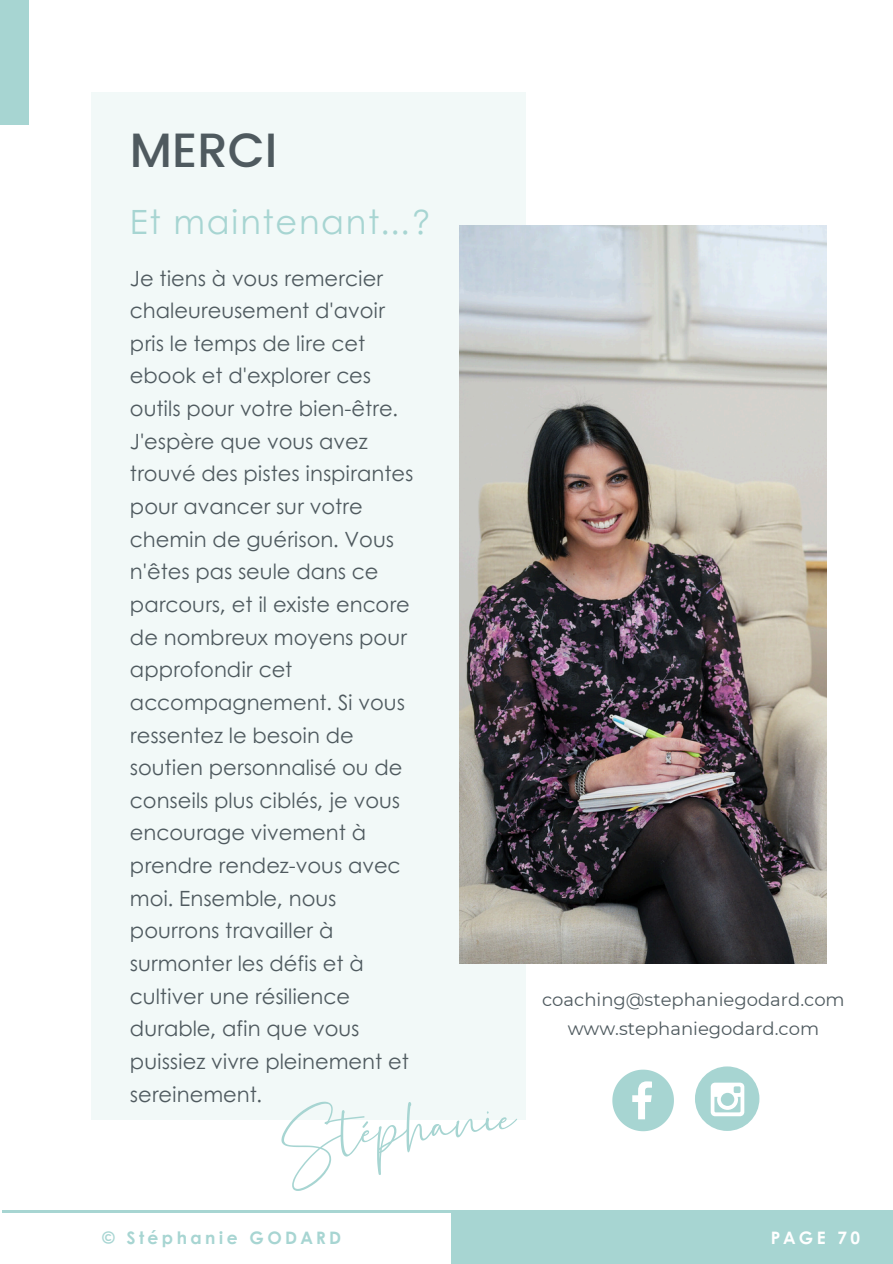
<style>
.page{position:relative;width:893px;height:1264px;background:#fff}
.page>*{position:absolute;margin:0;border:0;box-sizing:border-box;transform-origin:0 0}
.t1{font:60px "Silence Rocken";color:#a7d5d2}
.t2{font:500 48px "Poppins";color:#4f5a5f}
.t3{font:33.45px "Century Gothic";letter-spacing:.05em;color:#a7d5d2}
.t4{font:21px/32.7px "Century Gothic";color:#4f5a5f}
.t5{font:18px "Montserrat";color:#4f5a5f}
.t6{font:700 17.1px "Century Gothic";letter-spacing:.2em;color:#a7d5d2}
.t7{font:700 17.1px "Century Gothic";letter-spacing:.2em;color:#fff}
</style>
<div class="page">
<div style="left:451px;top:1211px;width:441px;height:52px;background:#a7d5d2"></div>
<hr style="left:2px;top:1210px;width:890px;height:2px;background:#a7d5d2">
<div style="left:0;top:0;width:29px;height:124px;background:#a7d5d2"></div>
<div style="left:92px;top:92px;width:434px;height:1027px;background:#f2f9f8"></div>
<img style="left:459px;top:225px;width:367px;height:738px">
<svg style="left:612px;top:1069px;width:62px;height:62px"></svg>
<div style="left:695px;top:1066px;width:64px;height:64px;background:#a7d5d2;border-radius:50%"></div>
<svg style="left:710px;top:1082px;width:34px;height:34px"></svg>
<h3 class="t2" style="left:130px;top:122px;width:149px">MERCI</h3>
<p class="t3" style="left:130px;top:196px;width:302px">Et maintenant...?</p>
<h4 class="t4" style="left:130px;top:260px;width:285px">Je tiens à vous remercier chaleureusement d'avoir pris le temps de lire cet ebook et d'explorer ces outils pour votre bien-être.<br>J'espère que vous avez trouvé des pistes inspirantes pour avancer sur votre chemin de guérison. Vous n'êtes pas seule dans ce parcours, et il existe encore de nombreux moyens pour approfondir cet accompagnement. Si vous ressentez le besoin de soutien personnalisé ou de conseils plus ciblés, je vous encourage vivement à prendre rendez-vous avec moi. Ensemble, nous pourrons travailler à surmonter les défis et à cultiver une résilience durable, afin que vous puissiez vivre pleinement et sereinement.</h4>
<p class="t1" style="left:277px;top:1094px;width:237px;rotate:-5deg">Stéphanie</p>
<h1 class="t6" style="left:102px;top:1224px;width:240px">© Stéphanie GODARD</h1>
<p class="t5" style="left:542px;top:988px;width:304px">coaching@stephaniegodard.com</p>
<p class="t5" style="left:567px;top:1017px;width:253px">www.stephaniegodard.com</p>
<h2 class="t7" style="left:770px;top:1224px;width:91px">PAGE 70</h2>
</div>
